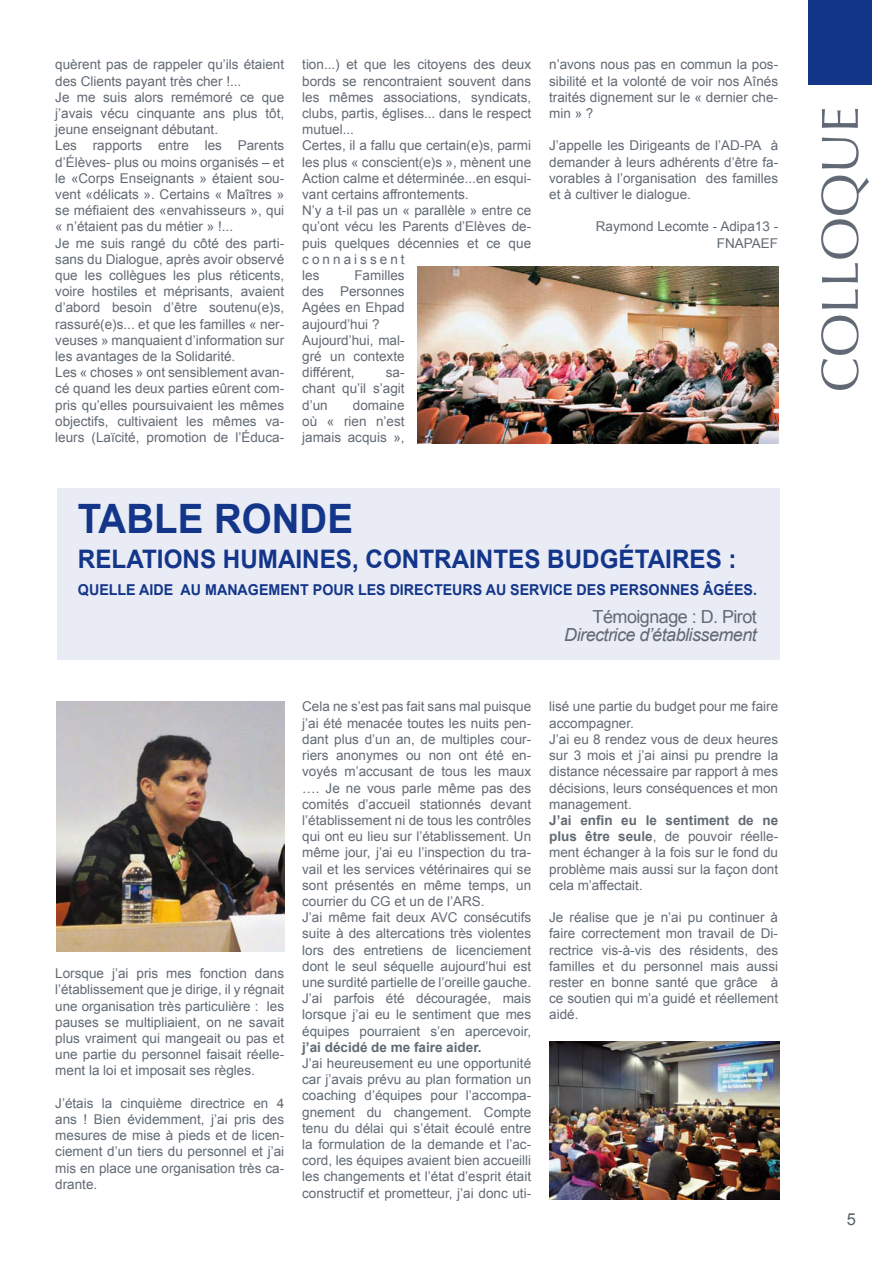
<style>
.page{position:relative;width:893px;height:1263px;background:#fff}
.page>*{position:absolute;margin:0;border:0;box-sizing:border-box;transform-origin:0 0}
.t1{font:52.5px "Optima";color:#616a74}
.t2{font:700 40.5px "Arial";color:#13368a;scale:.95 1}
.t3{font:700 25.5px "Arial";color:#13368a;scale:.95 1}
.t4{font:italic 18px "Arial";letter-spacing:-.03em;color:#616a74}
.t5{font:18px "Arial";letter-spacing:-.03em;color:#616a74}
.t6{font:16.5px "Arial";color:#576065}
.t7{font:700 15px "Arial";color:#13368a;scale:.95 1}
.t8{font:13.5px/16.2px "Arial";color:#616a74;text-align:justify}
.t9{font:700 13.5px "Arial";color:#616a74}
.t10{font:13.35px/16.2px "Arial";color:#616a74}
.s1{font-size:13.5px}
.s2{font-weight:700}
</style>
<div class="page">
<div style="left:808px;top:0;width:64px;height:85px;background:#13368a"></div>
<img style="left:417px;top:266px;width:361px;height:177px">
<div style="left:57px;top:488px;width:723px;height:171px;background:#e9ebf5"></div>
<img style="left:57px;top:702px;width:227px;height:249px">
<img style="left:549px;top:1041px;width:231px;height:158px">
<p class="t8" style="left:55px;top:57px;width:230px;text-align:left">quèrent pas de rappeler qu’ils étaient des Clients payant très cher !...<br>Je me suis alors remémoré ce que j’avais vécu cinquante ans plus tôt, jeune enseignant débutant.<br>Les rapports entre les Parents d’Élèves- plus ou moins organisés – et le «Corps Enseignants » étaient sou&shy;vent «délicats ». Certains « Maîtres » se méfiaient des «envahisseurs », qui « n’étaient pas du métier » !...<br>Je me suis rangé du côté des parti&shy;sans du Dialogue, après avoir observé que les collègues les plus réticents, voire hostiles et méprisants, avaient d’abord besoin d’être soutenu(e)s, rassuré(e)s... et que les familles « ner&shy;veuses » manquaient d’information sur les avantages de la Solidarité.<br>Les « choses » ont sensiblement avan&shy;cé quand les deux parties eûrent com&shy;pris qu’elles poursuivaient les mêmes objectifs, cultivaient les mêmes va&shy;leurs (Laïcité, promotion de l’Éduca-</p>
<p class="t8" style="left:302px;top:57px;width:230px;text-align:left">tion...) et que les citoyens des deux bords se rencontraient souvent dans les mêmes associations, syndicats, clubs, partis, églises... dans le respect mutuel...<br>Certes, il a fallu que certain(e)s, parmi les plus « conscient(e)s », mènent une<br>Action calme et déterminée...en esqui&shy;vant certains affrontements.<br>N’y a t-il pas un « parallèle » entre ce qu’ont vécu les Parents d’Elèves de&shy;puis quelques décennies et ce que connaissent<br>les</p>
<p class="t8" style="left:302px;top:267px;width:104px;text-align:left;text-indent:52px">Familles des Personnes<br>Agées en Ehpad aujourd’hui ?<br>Aujourd’hui, mal&shy;gré un contexte différent,</p>
<p class="t8" style="left:302px;top:364px;width:104px;text-indent:84px">sa&shy;chant qu’il s’agit d’un</p>
<p class="t8" style="left:302px;top:397px;width:104px;text-indent:51px">domaine où « rien n’est jamais acquis »,</p>
<p class="t8" style="left:549px;top:57px;width:230px">n’avons nous pas en commun la pos&shy;sibilité et la volonté de voir nos Aînés traités dignement sur le « dernier che&shy;min » ?</p>
<p class="t8" style="left:549px;top:138px;width:230px">J’appelle les Dirigeants de l’AD-PA à demander à leurs adhérents d’être fa&shy;vorables à l’organisation des familles et à cultiver le dialogue.</p>
<p class="t8" style="left:596px;top:219px;width:184px;text-align:right">Raymond Lecomte - Adipa13 -<br>FNAPAEF</p>
<h2 class="t2" style="left:78px;top:492px;width:291px">TABLE RONDE</h2>
<h3 class="t3" style="left:78px;top:542px;width:35px">RELATIONS</h3>
<h3 class="t3" style="left:223px;top:542px;width:18px">HUMAINES</h3>
<h3 class="t3" style="left:352px;top:542px;width:32px">, CONTRAINTES</h3>
<h3 class="t3" style="left:547px;top:542px;width:18px">BUDGÉTAIRES</h3>
<h3 class="t3" style="left:728px;top:542px;width:10px">:</h3>
<p class="t7" style="left:78px;top:580px;width:11px">QUELLE</p>
<p class="t7" style="left:139px;top:580px;width:10px">AIDE</p>
<p class="t7" style="left:181px;top:580px;width:38px">AU MANAGEMENT</p>
<p class="t7" style="left:313px;top:580px;width:12px">POUR</p>
<p class="t7" style="left:358px;top:580px;width:11px">LES</p>
<p class="t7" style="left:390px;top:580px;width:11px">DIRECTEURS</p>
<p class="t7" style="left:486px;top:580px;width:32px">AU SERVICE</p>
<p class="t7" style="left:577px;top:580px;width:11px">DES</p>
<p class="t7" style="left:610px;top:580px;width:12px">PERSONNES</p>
<p class="t7" style="left:703px;top:580px;width:12px">ÂGÉES</p>
<p class="t7" style="left:753px;top:580px;width:6px">.</p>
<h3 class="t5" style="left:593px;top:605px;width:166px">Témoignage : D. Pirot</h3>
<h3 class="t4" style="left:564px;top:623px;width:194px">Directrice d’établissement</h3>
<p class="t8" style="left:55px;top:966px;width:230px">Lorsque j’ai pris mes fonction dans</p>
<p class="t10" style="left:55px;top:982px;width:230px">l’établissement que je dirige, il y régnait une organisation très particulière : <span class="s1">les</span></p>
<p class="t8" style="left:55px;top:1014px;width:230px">pauses se multipliaient, on ne savait plus vraiment qui mangeait ou pas et une partie du personnel faisait réelle&shy;ment la loi et imposait ses règles.</p>
<p class="t8" style="left:55px;top:1095px;width:230px">J’étais la cinquième directrice en 4 ans ! Bien évidemment, j’ai pris des mesures de mise à pieds et de licen&shy;ciement d’un tiers du personnel et j’ai mis en place une organisation très ca&shy;drante.</p>
<p class="t8" style="left:302px;top:699px;width:230px;text-align:left">Cela ne s’est pas fait sans mal puisque j’ai été menacée toutes les nuits pen&shy;dant plus d’un an, de multiples cour&shy;riers anonymes ou non ont été en&shy;voyés m’accusant de tous les maux …. Je ne vous parle même pas des comités d’accueil stationnés devant l’établissement ni de tous les contrôles qui ont eu lieu sur l’établissement. Un même jour, j’ai eu l’inspection du tra&shy;vail et les services vétérinaires qui se sont présentés en même temps, un courrier du CG et un de l’ARS.<br>J’ai même fait deux AVC consécutifs suite à des altercations très violentes lors des entretiens de licenciement dont le seul séquelle aujourd’hui est une surdité partielle de l’oreille gauche.<br>J’ai parfois été découragée, mais lorsque j’ai eu le sentiment que mes équipes pourraient s’en apercevoir,</p>
<p class="t9" style="left:302px;top:1038px;width:181px">J’AI DÉCIDÉ DE ME FAIRE AIDER.</p>
<p class="t8" style="left:302px;top:1055px;width:230px">J’ai heureusement eu une opportunité car j’avais prévu au plan formation un coaching d’équipes pour l’accompa&shy;gnement du changement. Compte tenu du délai qui s’était écoulé entre la formulation de la demande et l’ac&shy;cord, les équipes avaient bien accueilli les changements et l’état d’esprit était constructif et prometteur, j’ai donc uti-</p>
<p class="t8" style="left:549px;top:699px;width:230px;text-align:left">lisé une partie du budget pour me faire accompagner.<br>J’ai eu 8 rendez vous de deux heures sur 3 mois et j’ai ainsi pu prendre la distance nécessaire par rapport à mes décisions, leurs conséquences et mon management.</p>
<p class="t8" style="left:549px;top:812px;width:230px"><span class="s2">J’AI ENFIN EU LE SENTIMENT DE NE PLUS ÊTRE SEULE</span>, de pouvoir réelle&shy;ment échanger à la fois sur le fond du problème mais aussi sur la façon dont cela m’affectait.</p>
<p class="t8" style="left:549px;top:909px;width:230px">Je réalise que je n’ai pu continuer à faire correctement mon travail de Di&shy;rectrice vis-à-vis des résidents, des familles et du personnel mais aussi rester en bonne santé que grâce à ce soutien qui m’a guidé et réellement aidé.</p>
<h1 class="t1" style="left:809px;top:392px;width:287px;rotate:-90deg">COLLOQUE</h1>
<p class="t6" style="left:847px;top:1208px;width:11px">5</p>
</div>
